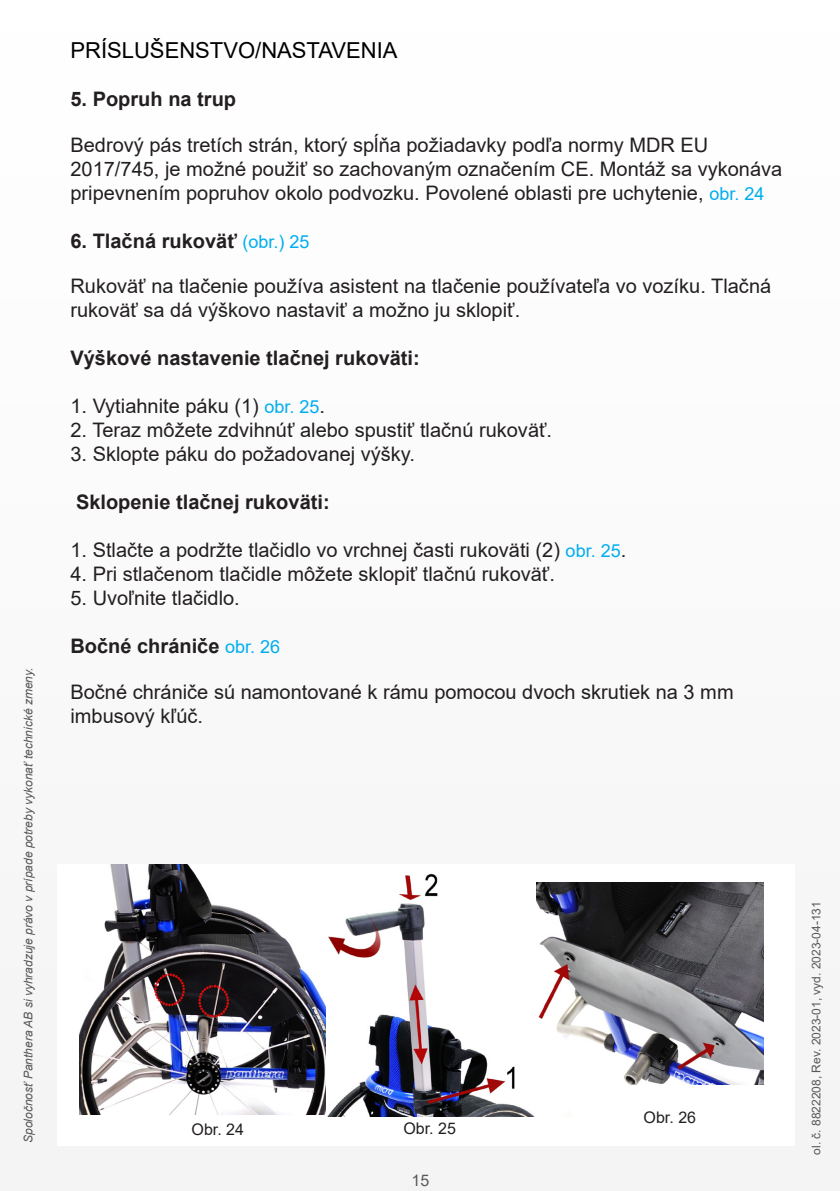
<style>
.page{position:relative;width:840px;height:1191px;background:#fff}
.page>*{position:absolute;margin:0;border:0;box-sizing:border-box;transform-origin:0 0}
.t1{font:22px "Arial";color:#000}
.t2{font:20px/24px "Arial";color:#231f20}
.t3{font:700 20px "Arial";color:#231f20}
.t4{font:16px "Arial";color:#231f20}
.t5{font:16px "Arial";color:#57585a}
.t6{font:italic 12px "Arial";color:#57585a}
.t7{font:12px "Arial";color:#57585a}
.s1{font-size:18px;color:#00aeef}
.s2{font-weight:400;font-size:18px;color:#00aeef}
</style>
<div class="page">
<img style="left:305px;top:873px;width:229px;height:243px">
<img style="left:536px;top:882px;width:227px;height:202px">
<img style="left:79px;top:864px;width:246px;height:250px">
<p class="t6" style="left:20px;top:1143px;width:477px;rotate:-90deg">Spoločnosť Panthera AB si vyhradzuje právo v prípade potreby vykonať technické zmeny.</p>
<p class="t1" style="left:70px;top:35px;width:328px">PRÍSLUŠENSTVO/NASTAVENIA</p>
<p class="t3" style="left:70px;top:85px;width:167px">5. Popruh na trup</p>
<p class="t2" style="left:70px;top:132px;width:713px">Bedrový pás tretích strán, ktorý spĺňa požiadavky podľa normy MDR EU<br>2017/745, je možné použiť so zachovaným označením CE. Montáž sa vykonáva pripevnením popruhov okolo podvozku. Povolené oblasti pre uchytenie, <span class="s1">obr. 24</span></p>
<p class="t3" style="left:70px;top:227px;width:240px">6. Tlačná rukoväť <span class="s2">(obr.) 25</span></p>
<p class="t2" style="left:70px;top:274px;width:702px">Rukoväť na tlačenie používa asistent na tlačenie používateľa vo vozíku. Tlačná rukoväť sa dá výškovo nastaviť a možno ju sklopiť.</p>
<p class="t3" style="left:70px;top:344px;width:351px">Výškové nastavenie tlačnej rukoväti:</p>
<p class="t2" style="left:70px;top:394px;width:256px">1. Vytiahnite páku (1) <span class="s1">obr. 25</span>.</p>
<p class="t2" style="left:70px;top:418px;width:483px">2. Teraz môžete zdvihnúť alebo spustiť tlačnú rukoväť.</p>
<p class="t2" style="left:70px;top:442px;width:346px">3. Sklopte páku do požadovanej výšky.</p>
<p class="t3" style="left:76px;top:488px;width:255px">Sklopenie tlačnej rukoväti:</p>
<p class="t2" style="left:70px;top:538px;width:557px">1. Stlačte a podržte tlačidlo vo vrchnej časti rukoväti (2) <span class="s1">obr. 25</span>.</p>
<p class="t2" style="left:70px;top:562px;width:486px">4. Pri stlačenom tlačidle môžete sklopiť tlačnú rukoväť.</p>
<p class="t2" style="left:70px;top:586px;width:171px">5. Uvoľnite tlačidlo.</p>
<p class="t3" style="left:70px;top:632px;width:211px">Bočné chrániče <span class="s2">obr. 26</span></p>
<p class="t2" style="left:70px;top:680px;width:664px">Bočné chrániče sú namontované k rámu pomocou dvoch skrutiek na 3 mm imbusový kľúč.</p>
<p class="t4" style="left:191px;top:1118px;width:54px">Obr. 24</p>
<p class="t4" style="left:403px;top:1117px;width:54px">Obr. 25</p>
<p class="t5" style="left:411px;top:1169px;width:19px">15</p>
<p class="t4" style="left:643px;top:1106px;width:54px">Obr. 26</p>
<p class="t7" style="left:807px;top:1154px;width:255px;rotate:-90deg">ol. č. 8822208, Rev. 2023-01, vyd. 2023-04-131</p>
</div>
